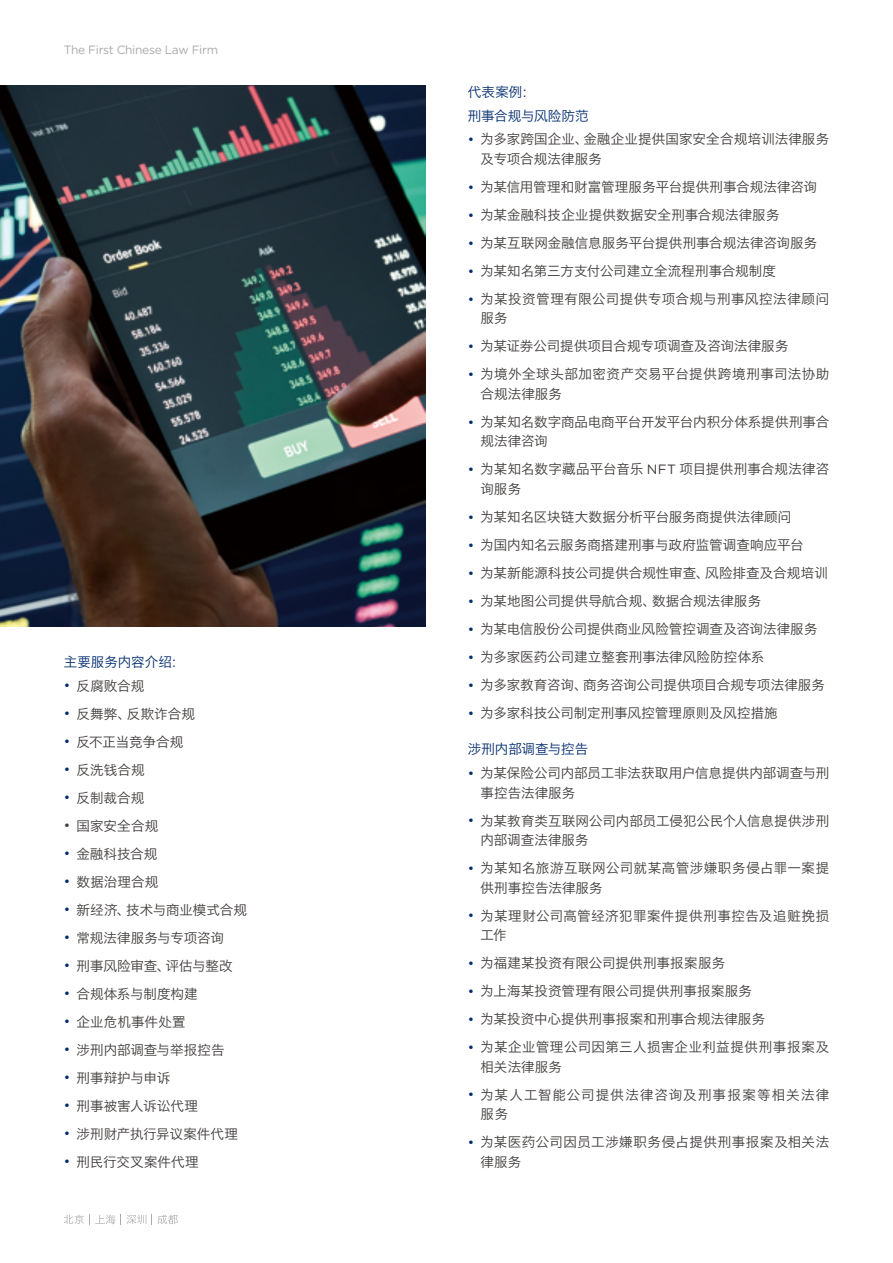
<style>
.page{position:relative;width:893px;height:1263px;background:#fff}
.page>*{position:absolute;margin:0;border:0;box-sizing:border-box;transform-origin:0 0}
.t1{font:13.5px/19.5px "Hiragino Sans GB W3";letter-spacing:.01em;color:#3e3a39}
.t2{font:13.5px/19.5px "Hiragino Sans GB W3";letter-spacing:.03em;color:#3e3a39}
.t3{font:13.5px/19.5px "Hiragino Sans GB W3";letter-spacing:.035em;color:#3e3a39}
.t4{font:13.5px "Hiragino Sans GB W3";letter-spacing:-.01em;color:#3e3a39}
.t5{font:13.5px/23.7px "Hiragino Sans GB W3";color:#002b6d}
.t6{font:13.5px/19.5px "Hiragino Sans GB W3";letter-spacing:.08em;color:#3e3a39}
.t7{font:12px "Gotham";letter-spacing:-.025em;color:#aaabab}
.s1{font-family:"Gotham";color:#002b6d}
.s2{font-family:"Gotham"}
</style>
<div class="page">
<svg style="left:64px;top:1214px;width:51px;height:11px"></svg>
<svg style="left:126px;top:1214px;width:20px;height:10px"></svg>
<svg style="left:157px;top:1214px;width:21px;height:11px"></svg>
<img style="left:0;top:85px;width:425px;height:542px">
<p class="t7" style="left:64px;top:43px;width:156px">The First Chinese Law Firm</p>
<p class="t5" style="left:64px;top:650px;width:122px">主要服务内容介绍：</p>
<p class="t1" style="left:64px;top:676px;width:82px"><span class="s1">•</span> 反腐败合规</p>
<p class="t1" style="left:64px;top:704px;width:133px"><span class="s1">•</span> 反舞弊、反欺诈合规</p>
<p class="t4" style="left:64px;top:733px;width:121px"><span class="s1">•</span> 反不正当竞争合规</p>
<p class="t1" style="left:64px;top:760px;width:82px"><span class="s1">•</span> 反洗钱合规</p>
<p class="t1" style="left:64px;top:788px;width:82px"><span class="s1">•</span> 反制裁合规</p>
<p class="t1" style="left:64px;top:816px;width:96px"><span class="s2">•</span> 国家安全合规</p>
<p class="t1" style="left:64px;top:844px;width:95px"><span class="s1">•</span> 金融科技合规</p>
<p class="t1" style="left:64px;top:872px;width:96px"><span class="s1">•</span> 数据治理合规</p>
<p class="t1" style="left:64px;top:900px;width:185px"><span class="s1">•</span> 新经济、技术与商业模式合规</p>
<p class="t4" style="left:64px;top:929px;width:162px"><span class="s1">•</span> 常规法律服务与专项咨询</p>
<p class="t1" style="left:64px;top:956px;width:170px"><span class="s1">•</span> 刑事风险审查、评估与整改</p>
<p class="t1" style="left:64px;top:984px;width:135px"><span class="s1">•</span> 合规体系与制度构建</p>
<p class="t1" style="left:64px;top:1012px;width:123px"><span class="s1">•</span> 企业危机事件处置</p>
<p class="t1" style="left:64px;top:1040px;width:162px"><span class="s1">•</span> 涉刑内部调查与举报控告</p>
<p class="t1" style="left:64px;top:1068px;width:108px"><span class="s1">•</span> 刑事辩护与申诉</p>
<p class="t1" style="left:64px;top:1096px;width:136px"><span class="s1">•</span> 刑事被害人诉讼代理</p>
<p class="t4" style="left:64px;top:1125px;width:176px"><span class="s1">•</span> 涉刑财产执行异议案件代理</p>
<p class="t1" style="left:64px;top:1152px;width:136px"><span class="s1">•</span> 刑民行交叉案件代理</p>
<p class="t5" style="left:468px;top:80px;width:122px">代表案例：<br>刑事合规与风险防范</p>
<p class="t1" style="left:480px;top:129px;width:350px;text-indent:-13px"><span class="s1">•</span> 为多家跨国企业、金融企业提供国家安全合规培训法律服务及专项合规法律服务</p>
<p class="t1" style="left:468px;top:177px;width:351px"><span class="s1">•</span> 为某信用管理和财富管理服务平台提供刑事合规法律咨询</p>
<p class="t1" style="left:468px;top:205px;width:313px"><span class="s1">•</span> 为某金融科技企业提供数据安全刑事合规法律服务</p>
<p class="t1" style="left:468px;top:233px;width:351px"><span class="s1">•</span> 为某互联网金融信息服务平台提供刑事合规法律咨询服务</p>
<p class="t1" style="left:468px;top:261px;width:310px"><span class="s1">•</span> 为某知名第三方支付公司建立全流程刑事合规制度</p>
<p class="t3" style="left:480px;top:289px;width:350px;text-indent:-13px"><span class="s1">•</span> 为某投资管理有限公司提供专项合规与刑事风控法律顾问服务</p>
<p class="t1" style="left:468px;top:336px;width:322px"><span class="s1">•</span> 为某证券公司提供项目合规专项调查及咨询法律服务</p>
<p class="t2" style="left:480px;top:364px;width:350px;text-indent:-13px"><span class="s1">•</span> 为境外全球头部加密资产交易平台提供跨境刑事司法协助合规法律服务</p>
<p class="t1" style="left:480px;top:412px;width:350px;text-indent:-13px"><span class="s1">•</span> 为某知名数字商品电商平台开发平台内积分体系提供刑事合规法律咨询</p>
<p class="t1" style="left:480px;top:459px;width:350px;text-indent:-13px"><span class="s1">•</span> 为某知名数字藏品平台音乐 <span class="s2">NFT</span> 项目提供刑事合规法律咨询服务</p>
<p class="t1" style="left:468px;top:507px;width:325px"><span class="s1">•</span> 为某知名区块链大数据分析平台服务商提供法律顾问</p>
<p class="t1" style="left:468px;top:535px;width:337px"><span class="s1">•</span> 为国内知名云服务商搭建刑事与政府监管调查响应平台</p>
<p class="t1" style="left:468px;top:563px;width:362px"><span class="s1">•</span> 为某新能源科技公司提供合规性审查、风险排查及合规培训</p>
<p class="t1" style="left:468px;top:591px;width:295px"><span class="s1">•</span> 为某地图公司提供导航合规、数据合规法律服务</p>
<p class="t1" style="left:468px;top:619px;width:351px"><span class="s1">•</span> 为某电信股份公司提供商业风险管控调查及咨询法律服务</p>
<p class="t1" style="left:468px;top:647px;width:298px"><span class="s1">•</span> 为多家医药公司建立整套刑事法律风险防控体系</p>
<p class="t1" style="left:468px;top:675px;width:359px"><span class="s1">•</span> 为多家教育咨询、商务咨询公司提供项目合规专项法律服务</p>
<p class="t1" style="left:468px;top:703px;width:311px"><span class="s1">•</span> 为多家科技公司制定刑事风控管理原则及风控措施</p>
<p class="t5" style="left:468px;top:737px;width:122px">涉刑内部调查与控告</p>
<p class="t1" style="left:480px;top:763px;width:350px;text-indent:-13px"><span class="s1">•</span> 为某保险公司内部员工非法获取用户信息提供内部调查与刑事控告法律服务</p>
<p class="t1" style="left:480px;top:811px;width:350px;text-indent:-13px"><span class="s1">•</span> 为某教育类互联网公司内部员工侵犯公民个人信息提供涉刑内部调查法律服务</p>
<p class="t1" style="left:480px;top:858px;width:350px;text-indent:-13px"><span class="s1">•</span> 为某知名旅游互联网公司就某高管涉嫌职务侵占罪一案提供刑事控告法律服务</p>
<p class="t2" style="left:480px;top:906px;width:350px;text-indent:-13px"><span class="s1">•</span> 为某理财公司高管经济犯罪案件提供刑事控告及追赃挽损工作</p>
<p class="t1" style="left:468px;top:953px;width:259px"><span class="s1">•</span> 为福建某投资有限公司提供刑事报案服务</p>
<p class="t1" style="left:468px;top:981px;width:286px"><span class="s1">•</span> 为上海某投资管理有限公司提供刑事报案服务</p>
<p class="t1" style="left:468px;top:1009px;width:299px"><span class="s1">•</span> 为某投资中心提供刑事报案和刑事合规法律服务</p>
<p class="t2" style="left:480px;top:1037px;width:350px;text-indent:-13px"><span class="s1">•</span> 为某企业管理公司因第三人损害企业利益提供刑事报案及相关法律服务</p>
<p class="t6" style="left:480px;top:1085px;width:350px;text-indent:-13px"><span class="s1">•</span> 为某人工智能公司提供法律咨询及刑事报案等相关法律服务</p>
<p class="t3" style="left:480px;top:1132px;width:350px;text-indent:-13px"><span class="s1">•</span> 为某医药公司因员工涉嫌职务侵占提供刑事报案及相关法律服务</p>
</div>
